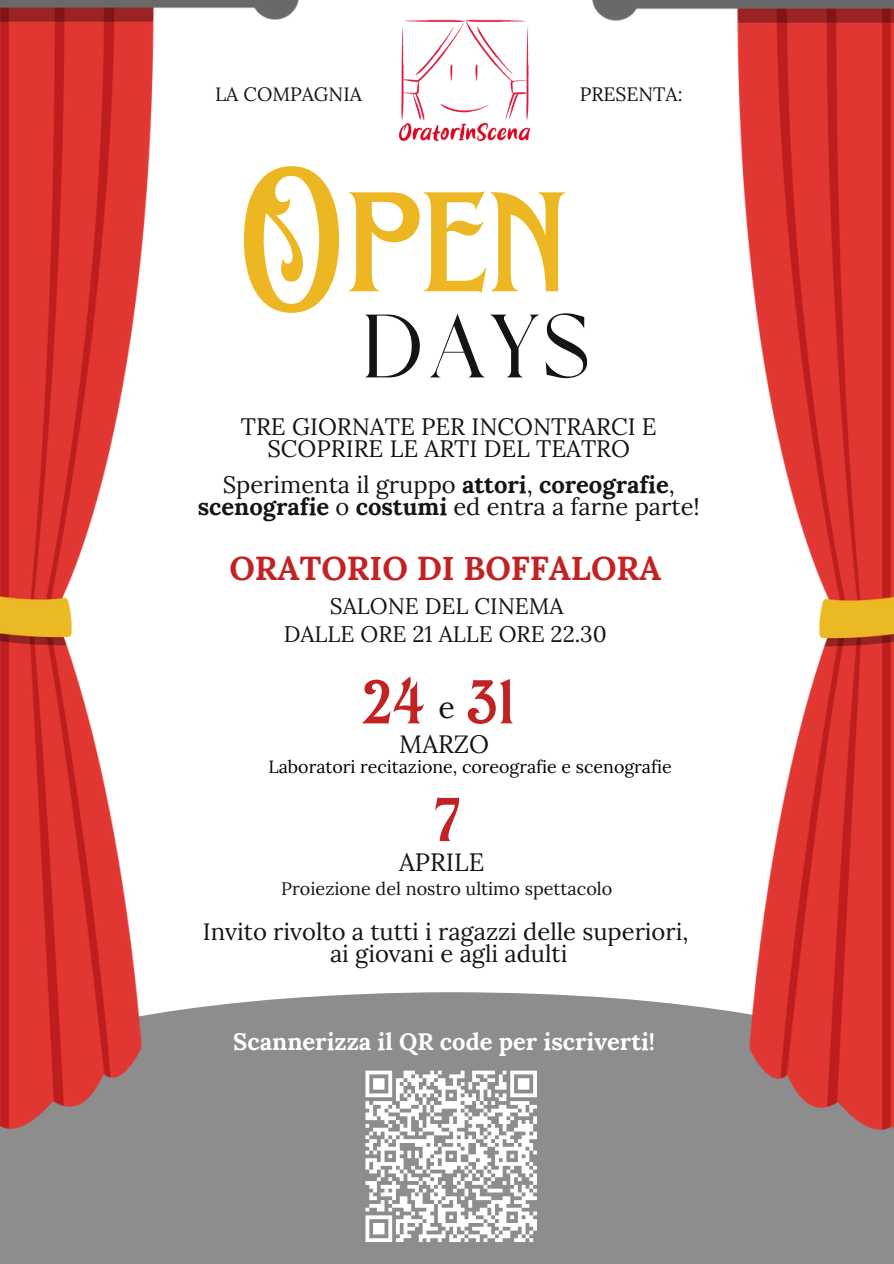
<style>
.page{position:relative;width:894px;height:1264px;background:#fff}
.page>*{position:absolute;margin:0;border:0;box-sizing:border-box;transform-origin:0 0}
.t1{font:173.4px "EFCO Brookshire";color:#edb724}
.t2{font:128.1px "Frunchy Serif";color:#141414}
.t3{font:75.6px "EFCO Brookshire";color:#c22322}
.t4{font:700 33.15px "Lora";color:#c22322}
.t5{font:30.3px "Lora";color:#141414}
.t6{font:25.05px "Lora";color:#141414}
.t7{font:23.7px/22.5px "Lora";color:#141414;text-align:center}
.t8{font:700 23.7px "Lora";color:#fff}
.t9{font:22.5px "Lora";color:#141414}
.t10{font:19.35px "Lora";color:#141414}
.t11{font:18px "Lora";color:#141414}
.t12{font:17.7px "Lora";color:#000}
.s1{font-weight:700}
</style>
<div class="page">
<div style="left:0;top:992px;width:893px;height:271px;background:#8d8d8d"></div>
<img style="left:0;top:0;width:299px;height:1143px">
<img style="left:592px;top:0;width:301px;height:1144px">
<img style="left:398px;top:19px;width:133px;height:123px">
<div style="left:358px;top:1062px;width:186px;height:187px;background:#8d8d8d"></div>
<svg style="left:365px;top:1070px;width:172px;height:172px"></svg>
<h1 class="t10" style="left:215px;top:81px;width:148px">LA COMPAGNIA</h1>
<p class="t10" style="left:579px;top:81px;width:104px">PRESENTA:</p>
<p class="t1" style="left:236px;top:131px;width:332px">Open</p>
<p class="t2" style="left:360px;top:288px;width:231px">DAYS</p>
<h6 class="t7" style="left:241px;top:414px;width:417px">TRE GIORNATE PER INCONTRARCI E<br>SCOPRIRE LE ARTI DEL TEATRO</h6>
<h3 class="t7" style="left:198px;top:472px;width:503px">Sperimenta il gruppo <span class="s1">attori</span>, <span class="s1">coreografie</span>, <span class="s1">scenografie</span> o <span class="s1">costumi</span> ed entra a farne parte!</h3>
<p class="t4" style="left:229px;top:546px;width:433px">ORATORIO DI BOFFALORA</p>
<p class="t9" style="left:330px;top:591px;width:235px">SALONE DEL CINEMA</p>
<p class="t9" style="left:284px;top:619px;width:324px">DALLE ORE 21 ALLE ORE 22.30</p>
<p class="t3" style="left:361px;top:653px;width:64px">24</p>
<p class="t3" style="left:466px;top:653px;width:50px">31</p>
<p class="t6" style="left:399px;top:727px;width:91px">MARZO</p>
<p class="t5" style="left:438px;top:687px;width:18px">e</p>
<h4 class="t12" style="left:268px;top:754px;width:404px">Laboratori recitazione, coreografie e scenografie</h4>
<h2 class="t3" style="left:433px;top:771px;width:30px">7</h2>
<h4 class="t6" style="left:399px;top:846px;width:86px">APRILE</h4>
<p class="t11" style="left:281px;top:876px;width:332px">Proiezione del nostro ultimo spettacolo</p>
<p class="t7" style="left:203px;top:920px;width:487px">Invito rivolto a tutti i ragazzi delle superiori, ai giovani e agli adulti</p>
<h4 class="t8" style="left:233px;top:1026px;width:423px">Scannerizza il QR code per iscriverti!</h4>
</div>
